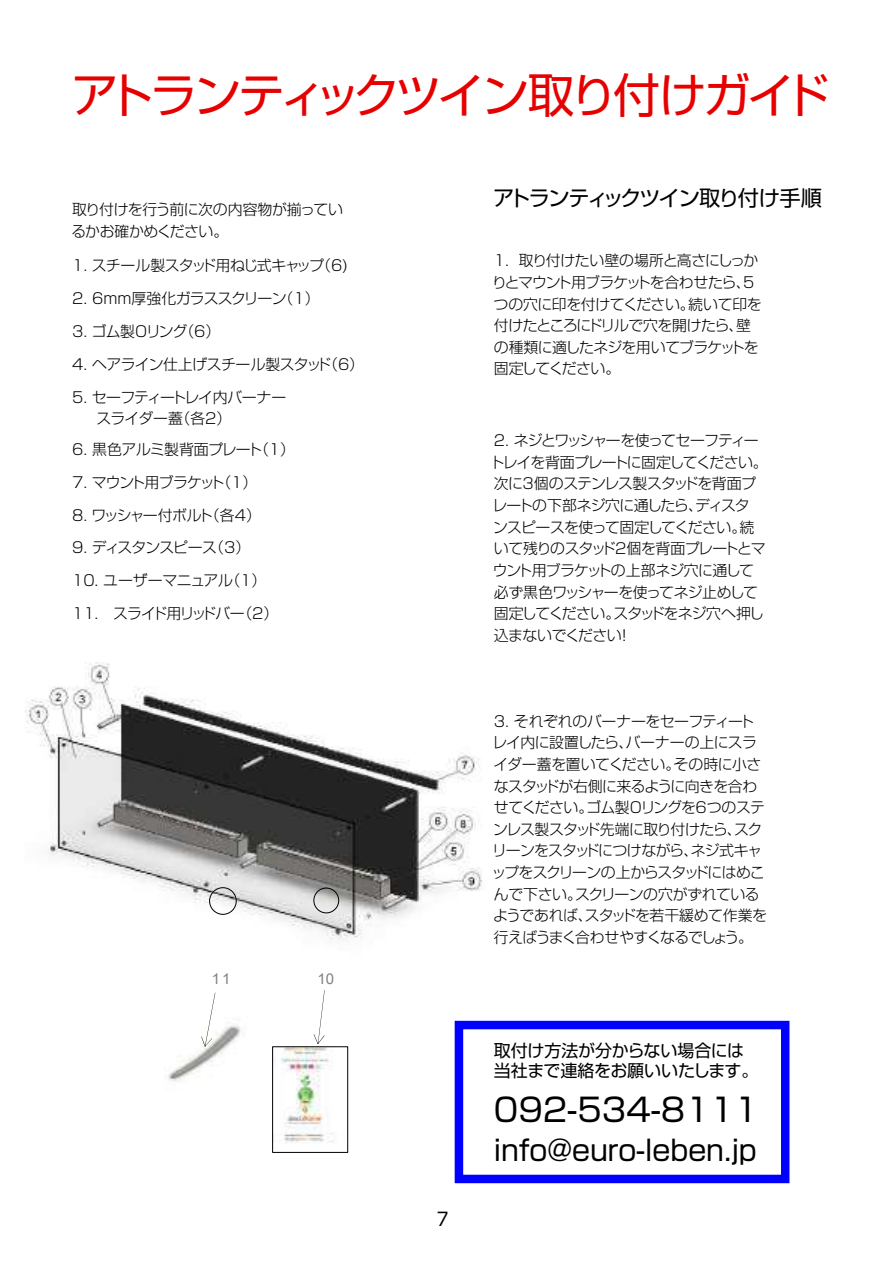
<style>
.page{position:relative;width:893px;height:1263px;background:#fff}
.page>*{position:absolute;margin:0;border:0;box-sizing:border-box;transform-origin:0 0}
.t1{font:47.1px "Shin Go Pro";letter-spacing:-.075em;color:#e60000}
.t2{font:32.25px "Shin Go Pro";color:#000}
.t3{font:28.35px "Shin Go Pro";color:#000}
.t4{font:21.3px "Shin Go Pro";letter-spacing:-.075em;color:#000}
.t5{font:19.5px "Meiryo";color:#000}
.t6{font:16.95px/20.4px "Shin Go Pro";letter-spacing:-.015em;color:#000}
.t7{font:15px "Arial";color:#808080}
.t8{font:300 14.85px/21.6px "Shin Go Pro";letter-spacing:-.045em;color:#000}
.t9{font:300 14.85px "Shin Go Pro";letter-spacing:-.065em;color:#000}
.t10{font:300 14.85px "Shin Go Pro";letter-spacing:-.095em;color:#000}
.t11{font:300 14.85px "Shin Go Pro";letter-spacing:-.015em;color:#000}
.t12{font:300 14.85px "Shin Go Pro";letter-spacing:-.07em;color:#000}
</style>
<div class="page">
<img style="left:25px;top:662px;width:457px;height:277px">
<div style="left:209px;top:888px;width:27px;height:27px;border:1px solid #000;border-radius:50%"></div>
<img style="left:168px;top:1024px;width:114px;height:57px">
<svg style="left:201px;top:993px;width:14px;height:54px"></svg>
<img style="left:274px;top:1049px;width:59px;height:94px">
<div style="left:272px;top:1047px;width:76px;height:106px;border:1px solid #000"></div>
<svg style="left:314px;top:993px;width:10px;height:51px"></svg>
<div style="left:313px;top:888px;width:26px;height:25px;border:1px solid #000;border-radius:50%"></div>
<div style="left:454px;top:1021px;width:335px;height:162px;border:9px solid #00f"></div>
<h1 class="t1" style="left:71px;top:57px;width:760px">アトランティックツイン取り付けガイド</h1>
<p class="t8" style="left:71px;top:197px;width:273px">取り付けを行う前に次の内容物が揃っているかお確かめください。</p>
<p class="t8" style="left:72px;top:253px;width:277px">1. スチール製スタッド用ねじ式キャップ（6)</p>
<p class="t8" style="left:72px;top:286px;width:249px">2. 6mm厚強化ガラススクリーン（1）</p>
<p class="t12" style="left:72px;top:319px;width:150px">3. ゴム製Oリング（6）</p>
<p class="t8" style="left:72px;top:352px;width:293px">4. ヘアライン仕上げスチール製スタッド（6）</p>
<p class="t8" style="left:96px;top:385px;width:191px;text-indent:-24px">5. セーフティートレイ内バーナースライダー蓋（各2）</p>
<p class="t8" style="left:72px;top:437px;width:225px">6. 黒色アルミ製背面プレート（1）</p>
<p class="t9" style="left:72px;top:470px;width:187px">7. マウント用ブラケット（1）</p>
<p class="t10" style="left:72px;top:503px;width:190px">8. ワッシャー付ボルト（各4）</p>
<p class="t9" style="left:72px;top:536px;width:180px">9. ディスタンスピース（3）</p>
<p class="t11" style="left:72px;top:568px;width:196px">10. ユーザーマニュアル（1）</p>
<p class="t8" style="left:72px;top:601px;width:208px">11. スライド用リッドバー（2）</p>
<p class="t7" style="left:212px;top:969px;width:20px">11</p>
<p class="t7" style="left:317px;top:969px;width:18px">10</p>
<h3 class="t5" style="left:432px;top:1205px;width:21px">７</h3>
<h3 class="t4" style="left:493px;top:181px;width:330px">アトランティックツイン取り付け手順</h3>
<p class="t8" style="left:492px;top:248px;width:271px">1. 取り付けたい壁の場所と高さにしっかりとマウント用ブラケットを合わせたら、5つの穴に印を付けてください。続いて印を付けたところにドリルで穴を開けたら、壁の種類に適したネジを用いてブラケットを固定してください。</p>
<p class="t8" style="left:490px;top:428px;width:279px">2. ネジとワッシャーを使ってセーフティートレイを背面プレートに固定してください。次に3個のステンレス製スタッドを背面プレートの下部ネジ穴に通したら、ディスタ<br>ンスピースを使って固定してください。続いて残りのスタッド2個を背面プレートとマウント用ブラケットの上部ネジ穴に通して必ず黒色ワッシャーを使ってネジ止めして固定してください。スタッドをネジ穴へ押し込まないでください！</p>
<p class="t8" style="left:491px;top:709px;width:277px">3. それぞれのバーナーをセーフティートレイ内に設置したら、バーナーの上にスライダー蓋を置いてください。その時に小さなスタッドが右側に来るように向きを合わせてください。ゴム製Oリングを6つのステンレス製スタッド先端に取り付けたら、スクリーンをスタッドにつけながら、ネジ式キャップをスクリーンの上からスタッドにはめこんで下さい。スクリーンの穴がずれているようであれば、スタッドを若干緩めて作業を行えばうまく合わせやすくなるでしょう。</p>
<p class="t6" style="left:494px;top:1038px;width:266px">取付け方法が分からない場合には当社まで連絡をお願いいたします。</p>
<h2 class="t2" style="left:494px;top:1083px;width:266px">092-534-8111</h2>
<h3 class="t3" style="left:494px;top:1127px;width:264px">info@euro-leben.jp</h3>
</div>
